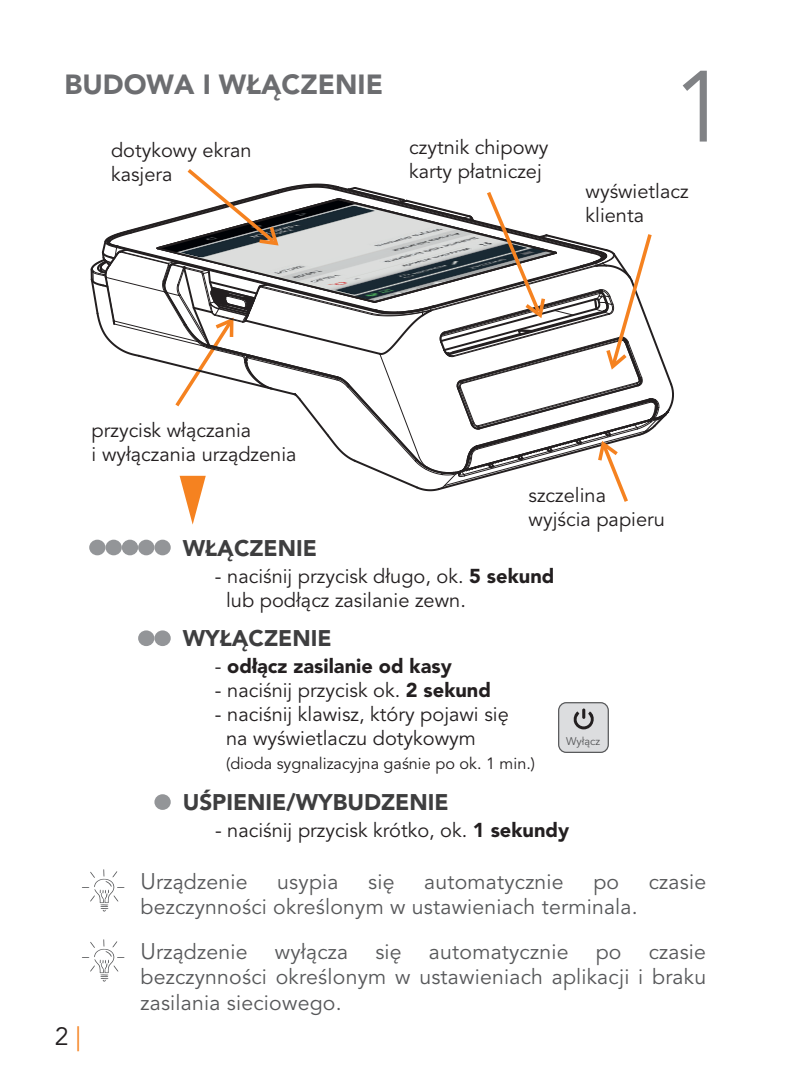
<style>
.page{position:relative;width:787px;height:1092px;background:#fff}
.page>*{position:absolute;margin:0;border:0;box-sizing:border-box;transform-origin:0 0}
.t1{font:100px "Avenir LT Pro";color:#808285}
.t2{font:900 27.5px "Avenir LT Pro";color:#6c6d70}
.t3{font:25px "Avenir LT Pro";color:#231f20}
.t4{font:900 22.5px "Avenir LT Pro";color:#3e3e3f}
.t5{font:21.25px/25.5px "Avenir LT Pro";letter-spacing:.01em;color:#57585a;text-align:justify}
.t6{font:20px/24px "Avenir LT Pro";color:#231f20}
.t7{font:900 20px "Avenir LT Pro";color:#231f20}
.t8{font:16.25px "Avenir LT Pro";color:#231f20}
.t9{font:11px "Avenir LT Pro";color:#57585a}
.s1{font-weight:900}
.s2{font-weight:400}
.s3{font-size:22.5px}
.s4{color:#f58220}
</style>
<div class="page">
<div style="left:138px;top:630px;width:16px;height:16px;background:#939598;border-radius:50%"></div>
<div style="left:154px;top:630px;width:17px;height:16px;background:#939598;border-radius:50%"></div>
<div style="left:154px;top:794px;width:17px;height:15px;background:#939598;border-radius:50%"></div>
<div style="left:558px;top:702px;width:50px;height:50px;background:#dcdddf;border-radius:8px"></div>
<div style="left:558px;top:702px;width:51px;height:51px;border:1px solid #57585a;border-radius:8px"></div>
<svg style="left:573px;top:708px;width:21px;height:21px"></svg>
<div style="left:89px;top:539px;width:16px;height:16px;background:#939598;border-radius:50%"></div>
<div style="left:105px;top:539px;width:17px;height:16px;background:#939598;border-radius:50%"></div>
<div style="left:122px;top:539px;width:16px;height:16px;background:#939598;border-radius:50%"></div>
<div style="left:138px;top:539px;width:16px;height:16px;background:#939598;border-radius:50%"></div>
<div style="left:154px;top:539px;width:17px;height:16px;background:#939598;border-radius:50%"></div>
<svg style="left:82px;top:939px;width:43px;height:42px"></svg>
<svg style="left:82px;top:869px;width:43px;height:42px"></svg>
<svg style="left:90px;top:169px;width:584px;height:355px"></svg>
<h2 class="t2" style="left:65px;top:68px;width:320px">BUDOWA I WŁĄCZENIE</h2>
<p class="t6" style="left:111px;top:138px;width:142px">dotykowy ekran kasjera</p>
<p class="t6" style="left:409px;top:136px;width:141px">czytnik chipowy karty płatniczej</p>
<h1 class="t1" style="left:672px;top:47px;width:57px">1</h1>
<p class="t6" style="left:585px;top:180px;width:104px">wyświetlacz klienta</p>
<p class="t6" style="left:92px;top:418px;width:206px">przycisk włączania<br>i wyłączania urządzenia</p>
<p class="t4" style="left:183px;top:534px;width:136px">WŁĄCZENIE</p>
<p class="t6" style="left:528px;top:483px;width:138px">szczelina wyjścia papieru</p>
<p class="t6" style="left:226px;top:564px;width:330px;text-indent:-11px">- naciśnij przycisk długo, ok. <span class="s1">5 sekund </span>lub podłącz zasilanie zewn.</p>
<p class="t4" style="left:183px;top:624px;width:150px">WYŁĄCZENIE</p>
<p class="t7" style="left:215px;top:653px;width:238px"><span class="s2">-</span> odłącz zasilanie od kasy</p>
<p class="t6" style="left:215px;top:678px;width:277px">- naciśnij przycisk ok. <span class="s1">2 sekund</span></p>
<p class="t6" style="left:226px;top:702px;width:284px;text-indent:-11px">- naciśnij klawisz, który pojawi się na wyświetlaczu dotykowym</p>
<p class="t8" style="left:226px;top:753px;width:310px">(dioda sygnalizacyjna gaśnie po ok. 1 min.)</p>
<p class="t9" style="left:566px;top:734px;width:36px">Wyłącz</p>
<p class="t4" style="left:183px;top:788px;width:267px">UŚPIENIE/WYBUDZENIE</p>
<p class="t6" style="left:215px;top:818px;width:356px">- naciśnij przycisk krótko, ok. <span class="s1">1 sekundy</span></p>
<p class="t5" style="left:140px;top:869px;width:109px"><span class="s3">U</span>rządzenie</p>
<p class="t5" style="left:277px;top:869px;width:63px">usypia</p>
<p class="t5" style="left:368px;top:869px;width:28px">się</p>
<p class="t5" style="left:424px;top:869px;width:141px">automatycznie</p>
<p class="t5" style="left:593px;top:869px;width:27px">po</p>
<p class="t5" style="left:649px;top:869px;width:59px">czasie</p>
<p class="t5" style="left:140px;top:894px;width:499px">bezczynności określonym w ustawieniach terminala.</p>
<p class="t3" style="left:55px;top:1021px;width:28px">2 <span class="s4">|</span></p>
<p class="t5" style="left:140px;top:939px;width:109px"><span class="s3">U</span>rządzenie</p>
<p class="t5" style="left:275px;top:939px;width:75px">wyłącza</p>
<p class="t5" style="left:375px;top:939px;width:28px">się</p>
<p class="t5" style="left:429px;top:939px;width:141px">automatycznie</p>
<p class="t5" style="left:595px;top:939px;width:27px">po</p>
<p class="t5" style="left:140px;top:939px;width:567px;text-indent:508px">czasie bezczynności określonym w ustawieniach aplikacji i braku zasilania sieciowego.</p>
</div>
